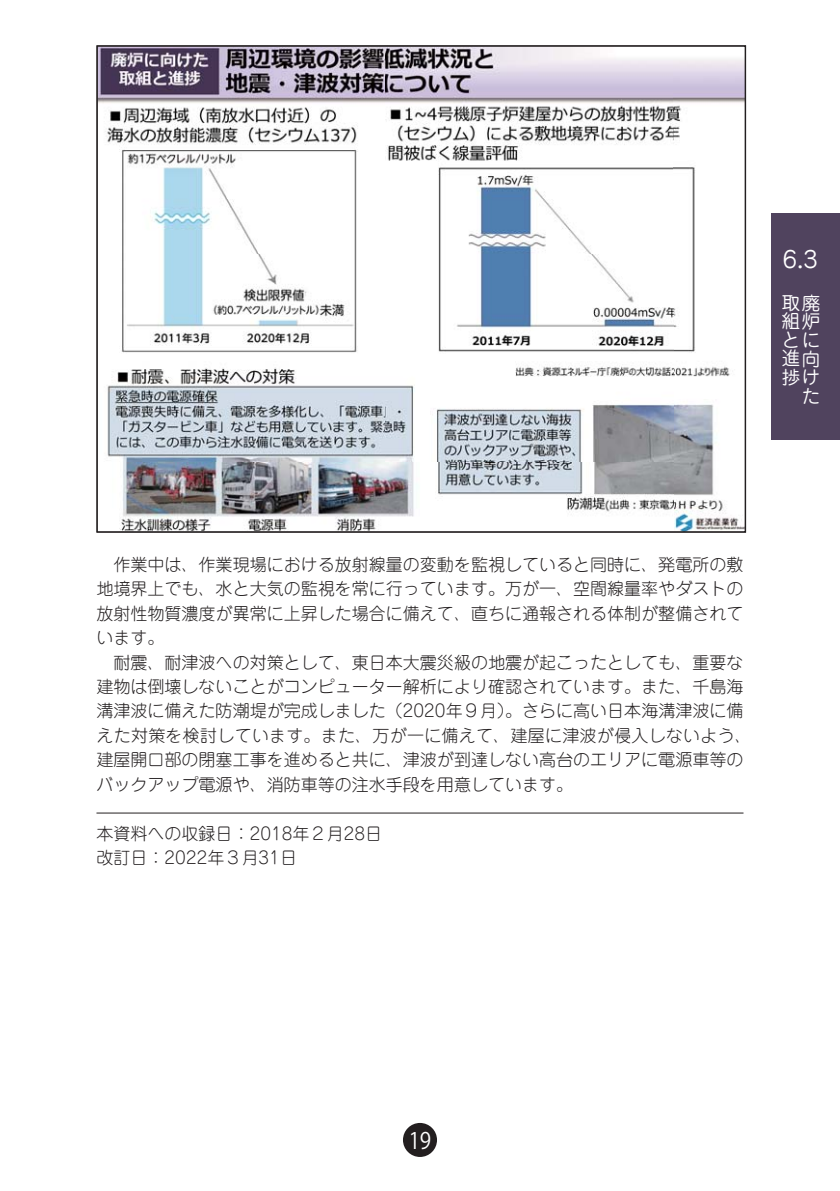
<style>
.page{position:relative;width:840px;height:1191px;background:#fff}
.page>*{position:absolute;margin:0;border:0;box-sizing:border-box;transform-origin:0 0}
.t1{font:22.6px "Jun 201 Pro Regular 83 pv RKSJ H";color:#fff}
.t2{font:22.6px "Koz Go Pr 6 N Regular 90 pv RKSJ H";color:#fff;scale:.9 1}
.t3{font:18.4px/18.6px "Jun 201 Pro Regular 83 pv RKSJ H";color:#fff;text-align:right}
.t4{font:17px/24.4px "Jun 101 Pro Light 90 pv RKSJ H";color:#231f20}
</style>
<div class="page">
<div style="left:403px;top:1123px;width:34px;height:34px;background:#231f20;border-radius:50%"></div>
<div style="left:771px;top:213px;width:68px;height:227px;background:#50435e"></div>
<hr style="left:96px;top:812px;width:647px;height:1px;background:#231f20">
<img style="left:98px;top:47px;width:645px;height:483px">
<h1 class="t1" style="left:782px;top:251px;width:36px">6.3</h1>
<p class="t3" style="left:781px;top:296px;width:39px">取廃組炉とに進向捗けた</p>
<p class="t4" style="left:96px;top:554px;width:656px">　作業中は、作業現場における放射線量の変動を監視していると同時に、発電所の敷地境界上でも、水と大気の監視を常に行っています。万が一、空間線量率やダストの放射性物質濃度が異常に上昇した場合に備えて、直ちに通報される体制が整備されています。<br>　耐震、耐津波への対策として、東日本大震災級の地震が起こったとしても、重要な建物は倒壊しないことがコンピューター解析により確認されています。また、千島海溝津波に備えた防潮堤が完成しました（2020年９月）。さらに高い日本海溝津波に備えた対策を検討しています。また、万が一に備えて、建屋に津波が侵入しないよう、建屋開口部の閉塞工事を進めると共に、津波が到達しない高台のエリアに電源車等のバックアップ電源や、消防車等の注水手段を用意しています。</p>
<p class="t4" style="left:96px;top:823px;width:287px">本資料への収録日：2018年２月28日改訂日：2022年３月31日</p>
<h1 class="t2" style="left:408px;top:1131px;width:27px">19</h1>
</div>
